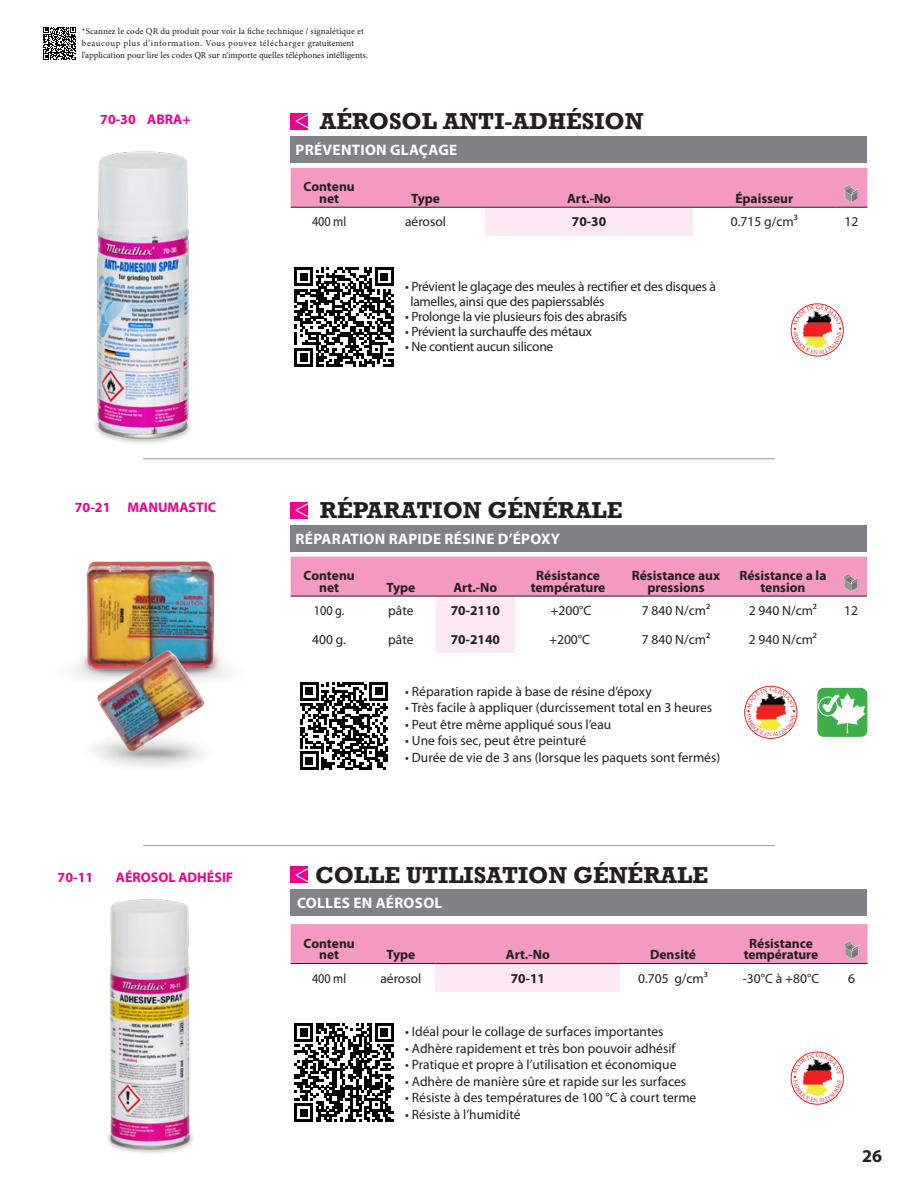
<style>
.page{position:relative;width:918px;height:1188px;background:#fff}
.page>*{position:absolute;margin:0;border:0;box-sizing:border-box;transform-origin:0 0}
.Body{font:300 27px "Myriad Pro";color:#fff}
.Titel{font:700 23.7px "Rockwell";color:#231f20}
.t1{font:700 18px "Myriad Pro";color:#231f20}
.Subtitel{font:700 15.15px "Myriad Pro";letter-spacing:.02em;color:#fff}
.t2{font:700 13.95px "Myriad Pro";color:#ed028c}
.t3{font:13.5px "Myriad Pro";color:#231f20}
.t4{font:700 13.5px/11.2px "Myriad Pro";color:#231f20;text-align:center}
.t5{font:13.5px/15px "Myriad Pro";letter-spacing:-.02em;color:#231f20}
.t6{font:13.5px "Myriad Pro";color:#231f20;scale:.9 1}
.t7{font:9px "Minion Pro";letter-spacing:.005em;color:#231f20}
.t8{font:9px "Minion Pro";letter-spacing:.05em;color:#231f20}
</style>
<div class="page">
<hr style="left:143px;top:458px;width:632px;height:1px;background:#939598">
<hr style="left:143px;top:845px;width:632px;height:1px;background:#939598">
<svg style="left:43px;top:27px;width:33px;height:33px"></svg>
<div style="left:791px;top:303px;width:53px;height:53px;border:1px solid #ee1f23;border-radius:50%"></div>
<img style="left:75px;top:651px;width:155px;height:29px">
<img style="left:87px;top:562px;width:127px;height:107px">
<img style="left:97px;top:650px;width:108px;height:56px">
<img style="left:94px;top:706px;width:109px;height:61px">
<div style="left:744px;top:686px;width:53px;height:53px;border:1px solid #ee1f23;border-radius:50%"></div>
<div style="left:817px;top:688px;width:50px;height:49px;background:#40ae49;border-radius:7px"></div>
<div style="left:818px;top:697px;width:20px;height:19px;border:1px solid #fff;border-radius:50%"></div>
<svg style="left:822px;top:693px;width:44px;height:40px"></svg>
<div style="left:485px;top:207px;width:208px;height:29px;background:#fce9f1"></div>
<hr style="left:291px;top:207px;width:75px;height:1px;background:#231f20">
<hr style="left:366px;top:207px;width:119px;height:1px;background:#231f20">
<hr style="left:485px;top:207px;width:208px;height:1px;background:#231f20">
<hr style="left:693px;top:207px;width:143px;height:1px;background:#231f20">
<hr style="left:836px;top:207px;width:31px;height:1px;background:#231f20">
<div style="left:291px;top:168px;width:576px;height:39px;background:#f499c2"></div>
<div style="left:291px;top:136px;width:576px;height:27px;background:#808285"></div>
<svg style="left:294px;top:268px;width:100px;height:99px"></svg>
<svg style="left:291px;top:557px;width:576px;height:96px"></svg>
<div style="left:291px;top:525px;width:576px;height:26px;background:#808285"></div>
<svg style="left:300px;top:682px;width:88px;height:88px"></svg>
<div style="left:291px;top:502px;width:17px;height:16px;background:#ed028c"></div>
<div style="left:291px;top:113px;width:17px;height:16px;background:#ed028c"></div>
<div style="left:291px;top:889px;width:576px;height:27px;background:#808285"></div>
<div style="left:291px;top:867px;width:17px;height:16px;background:#ed028c"></div>
<div style="left:791px;top:1052px;width:53px;height:53px;border:1px solid #ee1f23;border-radius:50%"></div>
<div style="left:436px;top:964px;width:184px;height:28px;background:#fce9f1"></div>
<div style="left:291px;top:924px;width:577px;height:40px;background:#f499c2"></div>
<svg style="left:294px;top:1023px;width:100px;height:99px"></svg>
<img style="left:95px;top:151px;width:96px;height:293px">
<img style="left:107px;top:899px;width:86px;height:255px">
<svg style="left:746px;top:687px;width:49px;height:50px"></svg>
<svg style="left:793px;top:305px;width:49px;height:49px"></svg>
<svg style="left:793px;top:1053px;width:49px;height:49px"></svg>
<p class="t7" style="left:82px;top:25px;width:283px">*Scannez le code QR du produit pour voir la fiche technique / signalétique et</p>
<p class="t8" style="left:82px;top:37px;width:274px">beaucoup plus d’information. Vous pouvez télécharger gratuitement</p>
<p class="t7" style="left:82px;top:49px;width:287px">l’application pour lire les codes QR sur n’importe quelles téléphones intélligents.</p>
<p class="t2" style="left:100px;top:110px;width:92px">70-30 ABRA+</p>
<p class="Body" style="left:310px;top:138px;width:18px;rotate:-180deg">&gt;</p>
<p class="Titel" style="left:320px;top:107px;width:325px">AÉROSOL ANTI-ADHÉSION</p>
<p class="Subtitel" style="left:296px;top:140px;width:163px">PRÉVENTION GLAÇAGE</p>
<p class="t4" style="left:304px;top:181px;width:53px">Contenu net</p>
<p class="t4" style="left:411px;top:192px;width:30px">Type</p>
<p class="t4" style="left:567px;top:192px;width:45px">Art.-No</p>
<p class="t4" style="left:735px;top:192px;width:59px">Épaisseur</p>
<p class="t6" style="left:312px;top:214px;width:40px">400 ml</p>
<p class="t3" style="left:405px;top:214px;width:42px">aérosol</p>
<p class="t4" style="left:572px;top:216px;width:36px">70-30</p>
<p class="t3" style="left:731px;top:214px;width:68px">0.715 g/cm³</p>
<p class="t3" style="left:845px;top:214px;width:15px">12</p>
<p class="t5" style="left:410px;top:279px;width:307px;text-indent:-5px">• Prévient le glaçage des meules à rectifier et des disques à lamelles, ainsi que des papierssablés</p>
<p class="t5" style="left:405px;top:309px;width:224px">• Prolonge la vie plusieurs fois des abrasifs</p>
<p class="t5" style="left:405px;top:324px;width:188px">• Prévient la surchauffe des métaux</p>
<p class="t5" style="left:405px;top:339px;width:150px">• Ne contient aucun silicone</p>
<p class="t2" style="left:75px;top:499px;width:143px">70-21 MANUMASTIC</p>
<p class="Body" style="left:310px;top:527px;width:18px;rotate:-180deg">&gt;</p>
<p class="Titel" style="left:320px;top:496px;width:304px">RÉPARATION GÉNÉRALE</p>
<p class="Subtitel" style="left:296px;top:529px;width:266px">RÉPARATION RAPIDE RÉSINE D’ÉPOXY</p>
<p class="t4" style="left:304px;top:570px;width:53px">Contenu net</p>
<p class="t4" style="left:386px;top:581px;width:30px">Type</p>
<p class="t4" style="left:453px;top:581px;width:45px">Art.-No</p>
<p class="t4" style="left:531px;top:570px;width:76px">Résistance température</p>
<p class="t4" style="left:632px;top:570px;width:90px">Résistance aux pressions</p>
<p class="t4" style="left:739px;top:570px;width:89px">Résistance a la tension</p>
<p class="t6" style="left:314px;top:602px;width:35px">100 g.</p>
<p class="t3" style="left:388px;top:602px;width:27px">pâte</p>
<p class="t4" style="left:451px;top:605px;width:51px">70-2110</p>
<p class="t3" style="left:551px;top:602px;width:42px">+200°C</p>
<p class="t3" style="left:642px;top:602px;width:70px">7 840 N/cm²</p>
<p class="t3" style="left:749px;top:602px;width:70px">2 940 N/cm²</p>
<p class="t3" style="left:844px;top:602px;width:15px">12</p>
<p class="t3" style="left:312px;top:631px;width:35px">400 g.</p>
<p class="t3" style="left:388px;top:631px;width:27px">pâte</p>
<p class="t4" style="left:451px;top:633px;width:51px">70-2140</p>
<p class="t3" style="left:549px;top:631px;width:42px">+200°C</p>
<p class="t3" style="left:642px;top:631px;width:70px">7 840 N/cm²</p>
<p class="t3" style="left:749px;top:631px;width:70px">2 940 N/cm²</p>
<p class="t3" style="left:405px;top:683px;width:248px">• Réparation rapide à base de résine d’époxy</p>
<p class="t3" style="left:405px;top:700px;width:309px">• Très facile à appliquer (durcissement total en 3 heures</p>
<p class="t3" style="left:405px;top:716px;width:208px">• Peut être même appliqué sous l’eau</p>
<p class="t3" style="left:405px;top:733px;width:183px">• Une fois sec, peut être peinturé</p>
<p class="t3" style="left:405px;top:749px;width:316px">• Durée de vie de 3 ans (lorsque les paquets sont fermés)</p>
<p class="t2" style="left:58px;top:869px;width:37px">70-11</p>
<p class="t2" style="left:116px;top:869px;width:119px">AÉROSOL ADHÉSIF</p>
<p class="Body" style="left:310px;top:891px;width:18px;rotate:-180deg">&gt;</p>
<p class="Titel" style="left:315px;top:861px;width:394px">COLLE UTILISATION GÉNÉRALE</p>
<p class="Subtitel" style="left:297px;top:893px;width:147px">COLLES EN AÉROSOL</p>
<p class="t4" style="left:304px;top:937px;width:53px">Contenu net</p>
<p class="t4" style="left:386px;top:948px;width:30px">Type</p>
<p class="t4" style="left:506px;top:948px;width:45px">Art.-No</p>
<p class="t4" style="left:650px;top:948px;width:48px">Densité</p>
<p class="t4" style="left:744px;top:937px;width:76px">Résistance température</p>
<p class="t6" style="left:312px;top:970px;width:40px">400 ml</p>
<p class="t3" style="left:380px;top:970px;width:42px">aérosol</p>
<p class="t4" style="left:511px;top:972px;width:36px">70-11</p>
<p class="t3" style="left:638px;top:970px;width:71px">0.705 g/cm³</p>
<p class="t3" style="left:743px;top:970px;width:78px">-30°C à +80°C</p>
<p class="t3" style="left:848px;top:970px;width:8px">6</p>
<p class="t3" style="left:405px;top:1024px;width:260px">• Idéal pour le collage de surfaces importantes</p>
<p class="t3" style="left:405px;top:1040px;width:272px">• Adhère rapidement et très bon pouvoir adhésif</p>
<p class="t3" style="left:405px;top:1057px;width:273px">• Pratique et propre à l’utilisation et économique</p>
<p class="t3" style="left:405px;top:1073px;width:282px">• Adhère de manière sûre et rapide sur les surfaces</p>
<p class="t3" style="left:405px;top:1090px;width:293px">• Résiste à des températures de 100 °C à court terme</p>
<p class="t3" style="left:405px;top:1106px;width:117px">• Résiste à l’humidité</p>
<p class="t1" style="left:862px;top:1145px;width:21px">26</p>
</div>
